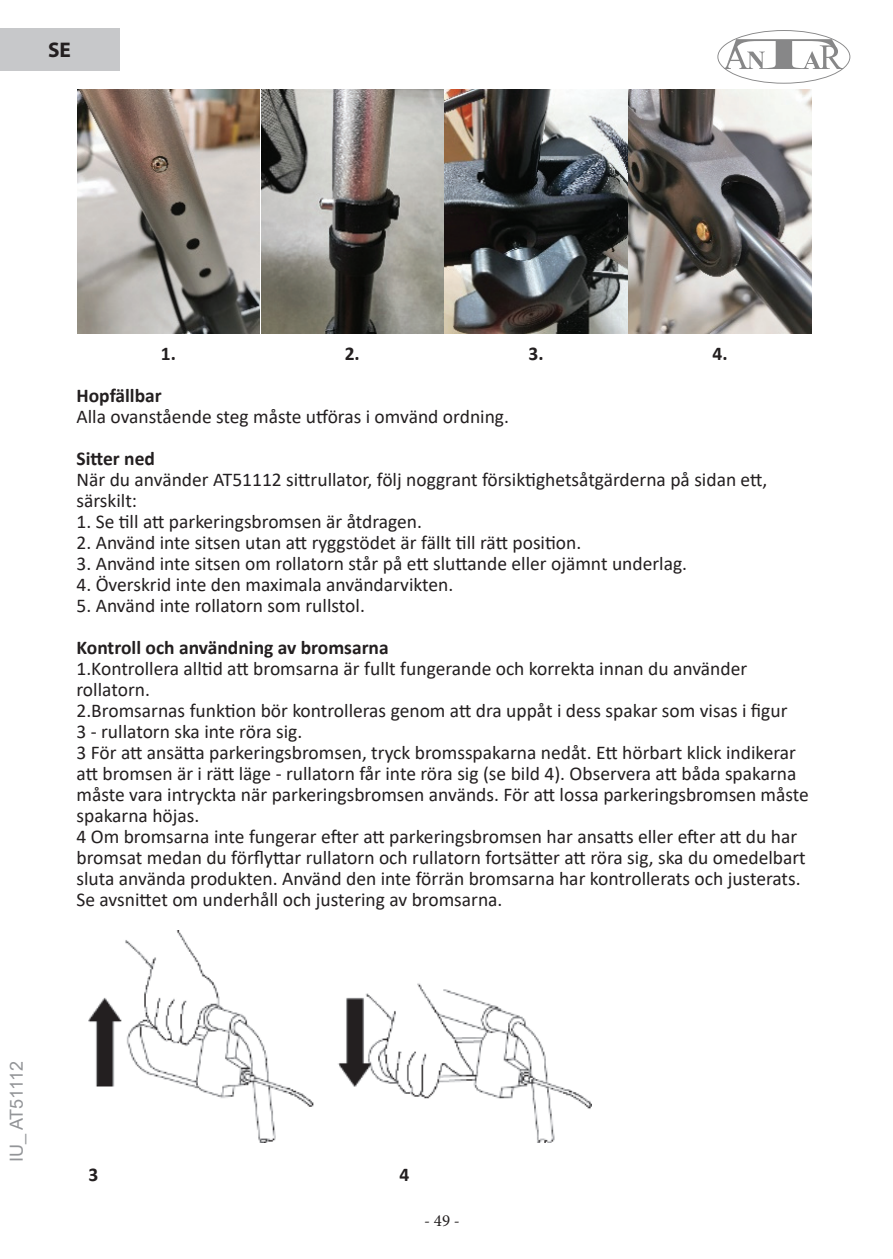
<style>
.page{position:relative;width:893px;height:1259px;background:#fff}
.page>*{position:absolute;margin:0;border:0;box-sizing:border-box;transform-origin:0 0}
.t1{font:700 21.3px "Myriad Pro";color:#231f20}
.t2{font:19.5px/21px "Calibri";color:#231f20}
.t3{font:700 19.5px "Calibri";color:#231f20}
.t4{font:18px "Arial";color:#939598}
.t5{font:16.8px "Minion Pro";color:#231f20}
</style>
<div class="page">
<svg style="left:717px;top:30px;width:133px;height:54px"></svg>
<img style="left:77px;top:90px;width:550px;height:243px">
<img style="left:629px;top:90px;width:182px;height:243px">
<img style="left:89px;top:930px;width:502px;height:212px">
<div style="left:0;top:28px;width:119px;height:43px;background:#c7c8ca"></div>
<p class="t1" style="left:48px;top:38px;width:24px">SE</p>
<p class="t3" style="left:161px;top:343px;width:17px">1.</p>
<p class="t3" style="left:345px;top:343px;width:17px">2.</p>
<p class="t3" style="left:529px;top:343px;width:17px">3.</p>
<p class="t3" style="left:712px;top:343px;width:17px">4.</p>
<p class="t3" style="left:77px;top:385px;width:87px">Hopfällbar</p>
<p class="t2" style="left:77px;top:406px;width:434px">Alla ovanstående steg måste utföras i omvänd ordning.</p>
<p class="t3" style="left:77px;top:445px;width:80px">Sitter ned</p>
<p class="t2" style="left:77px;top:469px;width:692px">När du använder AT51112 sittrullator, följ noggrant försiktighetsåtgärderna på sidan ett, särskilt:</p>
<p class="t2" style="left:77px;top:511px;width:347px">1. Se till att parkeringsbromsen är åtdragen.</p>
<p class="t2" style="left:77px;top:532px;width:506px">2. Använd inte sitsen utan att ryggstödet är fällt till rätt position.</p>
<p class="t2" style="left:77px;top:553px;width:612px">3. Använd inte sitsen om rollatorn står på ett sluttande eller ojämnt underlag.</p>
<p class="t2" style="left:77px;top:574px;width:378px">4. Överskrid inte den maximala användarvikten.</p>
<p class="t2" style="left:77px;top:595px;width:290px">5. Använd inte rollatorn som rullstol.</p>
<p class="t3" style="left:77px;top:634px;width:314px">Kontroll och användning av bromsarna</p>
<p class="t2" style="left:77px;top:658px;width:734px">1.Kontrollera alltid att bromsarna är fullt fungerande och korrekta innan du använder rollatorn.<br>2.Bromsarnas funktion bör kontrolleras genom att dra uppåt i dess spakar som visas i figur<br>3 - rullatorn ska inte röra sig.<br>3 För att ansätta parkeringsbromsen, tryck bromsspakarna nedåt. Ett hörbart klick indikerar att bromsen är i rätt läge - rullatorn får inte röra sig (se bild 4). Observera att båda spakarna måste vara intryckta när parkeringsbromsen används. För att lossa parkeringsbromsen måste spakarna höjas.<br>4 Om bromsarna inte fungerar efter att parkeringsbromsen har ansatts eller efter att du har bromsat medan du förflyttar rullatorn och rullatorn fortsätter att röra sig, ska du omedelbart sluta använda produkten. Använd den inte förrän bromsarna har kontrollerats och justerats.<br>Se avsnittet om underhåll och justering av bromsarna.</p>
<p class="t4" style="left:10px;top:1162px;width:103px;rotate:-90deg">IU_ AT51112</p>
<p class="t3" style="left:89px;top:1164px;width:11px">3</p>
<p class="t3" style="left:399px;top:1164px;width:11px">4</p>
<p class="t5" style="left:424px;top:1210px;width:37px">- 49 -</p>
</div>
